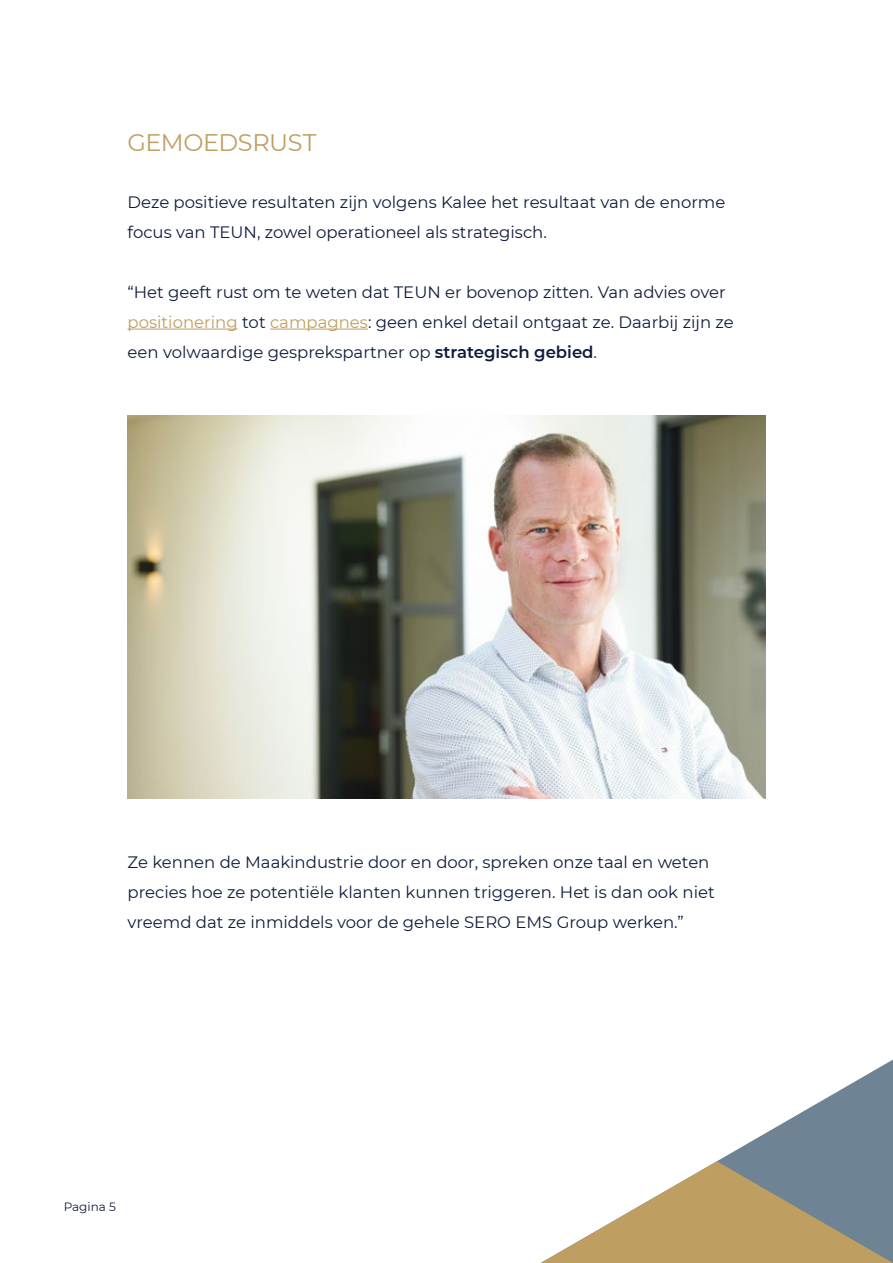
<style>
.page{position:relative;width:893px;height:1263px;background:#fff}
.page>*{position:absolute;margin:0;border:0;box-sizing:border-box;transform-origin:0 0}
.t1{font:24px "Montserrat";letter-spacing:-.015em;color:#bf9e61}
.t2{font:16.5px/30px "Montserrat";color:#0f1c3b}
.t3{font:12px "Montserrat";color:#0f1c3b}
.s1{color:#bf9e61}
.s2{font-weight:600}
</style>
<div class="page">
<svg style="left:717px;top:1059px;width:176px;height:102px"></svg>
<svg style="left:541px;top:1161px;width:352px;height:102px"></svg>
<hr style="left:128px;top:329px;width:110px;height:1px;background:#bf9e61">
<hr style="left:270px;top:329px;width:98px;height:1px;background:#bf9e61">
<img style="left:128px;top:415px;width:637px;height:383px">
<h1 class="t1" style="left:128px;top:126px;width:191px">GEMOEDSRUST</h1>
<p class="t2" style="left:128px;top:186px;width:599px">Deze positieve resultaten zijn volgens Kalee het resultaat van de enorme focus van TEUN, zowel operationeel als strategisch.</p>
<p class="t2" style="left:128px;top:276px;width:608px">“Het geeft rust om te weten dat TEUN er bovenop zitten. Van advies over <span class="s1">positionering</span> tot <span class="s1">campagnes</span>: geen enkel detail ontgaat ze. Daarbij zijn ze een volwaardige gesprekspartner op <span class="s2">strategisch gebied</span>.</p>
<p class="t2" style="left:128px;top:846px;width:589px">Ze kennen de Maakindustrie door en door, spreken onze taal en weten precies hoe ze potentiële klanten kunnen triggeren. Het is dan ook niet vreemd dat ze inmiddels voor de gehele SERO EMS Group werken.”</p>
<p class="t3" style="left:64px;top:1198px;width:54px">Pagina 5</p>
</div>
